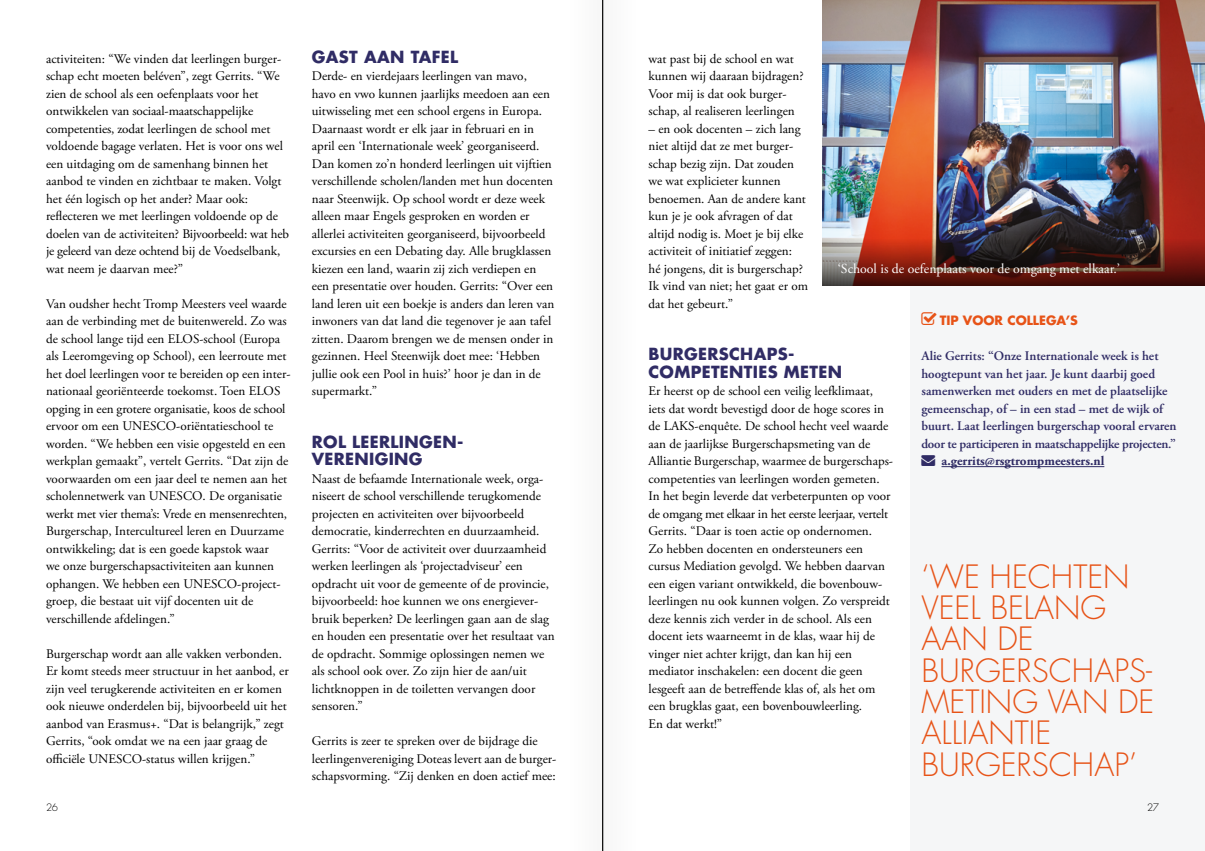
<style>
.page{position:relative;width:1205px;height:851px;background:#fff}
.page>*{position:absolute;margin:0;border:0;box-sizing:border-box;transform-origin:0 0}
.t1{font:300 31.25px/31.2px "Futura Std";color:#e75317}
.t2{font:700 16.25px/17.5px "Futura Std";letter-spacing:.02em;color:#302c65}
.t3{font:13.75px "Adobe Garamond Pro";color:#fff}
.t4{font:13.12px/17.5px "Adobe Garamond Pro";color:#000}
.t5{font:600 13.12px/17.5px "Adobe Garamond Pro";color:#302c65}
.t6{font:700 13.12px "Adobe Garamond Pro";color:#302c65}
.t7{font:700 12.5px "Futura Std";color:#e75317}
.t8{font:300 10px "Futura Std";color:#000}
</style>
<div class="page">
<div style="left:911px;top:53px;width:294px;height:797px;background:#f5f6f7"></div>
<img style="left:823px;top:0;width:382px;height:238px">
<hr style="left:941px;top:466px;width:163px;height:1px;background:#302c65">
<div style="left:567px;top:0;width:35px;height:850px;background:#fbfbfb"></div>
<div style="left:602px;top:0;width:36px;height:850px;background:#fafafa"></div>
<hr style="left:602px;top:0;width:1px;height:850px;background:#000">
<svg style="left:823px;top:238px;width:382px;height:47px;background:#5a2821"></svg>
<p class="t4" style="left:46px;top:50px;width:244px">activiteiten: “We vinden dat leerlingen burger&shy;schap echt moeten beléven”, zegt Gerrits. “We zien de school als een oefenplaats voor het ontwikkelen van sociaal-maatschappelijke competenties, zodat leerlingen de school met voldoende bagage verlaten. Het is voor ons wel een uitdaging om de samenhang binnen het aanbod te vinden en zichtbaar te maken. Volgt het één logisch op het ander? Maar ook: reflecteren we met leerlingen voldoende op de doelen van de activiteiten? Bijvoorbeeld: wat heb je geleerd van deze ochtend bij de Voedselbank, wat neem je daarvan mee?”</p>
<p class="t4" style="left:46px;top:295px;width:246px">Van oudsher hecht Tromp Meesters veel waarde aan de verbinding met de buitenwereld. Zo was de school lange tijd een ELOS-school (Europa als Leeromgeving op School), een leerroute met het doel leerlingen voor te bereiden op een inter&shy;nationaal georiënteerde toekomst. Toen ELOS opging in een grotere organisatie, koos de school ervoor om een UNESCO-oriëntatieschool te worden. “We hebben een visie opgesteld en een werkplan gemaakt”, vertelt Gerrits. “Dat zijn de voorwaarden om een jaar deel te nemen aan het scholennetwerk van UNESCO. De organisatie werkt met vier thema’s: Vrede en mensenrechten, Burgerschap, Intercultureel leren en Duurzame ontwikkeling; dat is een goede kapstok waar<br>we onze burgerschapsactiviteiten aan kunnen ophangen. We hebben een UNESCO-project&shy;groep, die bestaat uit vijf docenten uit de verschillende afdelingen.”</p>
<p class="t4" style="left:46px;top:645px;width:244px">Burgerschap wordt aan alle vakken verbonden.<br>Er komt steeds meer structuur in het aanbod, er zijn veel terugkerende activiteiten en er komen ook nieuwe onderdelen bij, bijvoorbeeld uit het aanbod van Erasmus+. “Dat is belangrijk,” zegt Gerrits, “ook omdat we na een jaar graag de officiële UNESCO-status willen krijgen.”</p>
<p class="t8" style="left:46px;top:801px;width:13px">26</p>
<p class="t2" style="left:312px;top:47px;width:148px">GAST AAN TAFEL</p>
<p class="t4" style="left:312px;top:68px;width:244px">Derde- en vierdejaars leerlingen van mavo,<br>havo en vwo kunnen jaarlijks meedoen aan een uitwisseling met een school ergens in Europa.<br>Daarnaast wordt er elk jaar in februari en in april een ‘Internationale week’ georganiseerd.<br>Dan komen zo’n honderd leerlingen uit vijftien verschillende scholen/landen met hun docenten naar Steenwijk. Op school wordt er deze week alleen maar Engels gesproken en worden er allerlei activiteiten georganiseerd, bijvoorbeeld excursies en een Debating day. Alle brugklassen kiezen een land, waarin zij zich verdiepen en een presentatie over houden. Gerrits: “Over een land leren uit een boekje is anders dan leren van inwoners van dat land die tegenover je aan tafel zitten. Daarom brengen we de mensen onder in gezinnen. Heel Steenwijk doet mee: ‘Hebben jullie ook een Pool in huis?’ hoor je dan in de supermarkt.”</p>
<p class="t2" style="left:312px;top:432px;width:153px">ROL LEERLINGEN-<br>VERENIGING</p>
<p class="t4" style="left:312px;top:470px;width:244px">Naast de befaamde Internationale week, orga&shy;niseert de school verschillende terugkomende projecten en activiteiten over bijvoorbeeld democratie, kinderrechten en duurzaamheid.<br>Gerrits: “Voor de activiteit over duurzaamheid werken leerlingen als ‘projectadviseur’ een opdracht uit voor de gemeente of de provincie, bijvoorbeeld: hoe kunnen we ons energiever&shy;bruik beperken? De leerlingen gaan aan de slag en houden een presentatie over het resultaat van de opdracht. Sommige oplossingen nemen we als school ook over. Zo zijn hier de aan/uit lichtknoppen in de toiletten vervangen door sensoren.”</p>
<p class="t4" style="left:312px;top:733px;width:246px">Gerrits is zeer te spreken over de bijdrage die leerlingenvereniging Doteas levert aan de burger&shy;schapsvorming. “Zij denken en doen actief mee:</p>
<p class="t4" style="left:648px;top:50px;width:157px">wat past bij de school en wat kunnen wij daaraan bijdragen?<br>Voor mij is dat ook burger&shy;schap, al realiseren leerlingen</p>
<p class="t4" style="left:648px;top:120px;width:161px">– en ook docenten – zich lang niet altijd dat ze met burger&shy;schap bezig zijn. Dat zouden we wat explicieter kunnen benoemen. Aan de andere kant kun je je ook afvragen of dat altijd nodig is. Moet je bij elke activiteit of initiatief zeggen:<br>hé jongens, dit is burgerschap?<br>Ik vind van niet; het gaat er om dat het gebeurt.”</p>
<p class="t2" style="left:648px;top:345px;width:195px">BURGERSCHAPS-<br>COMPETENTIES METEN</p>
<p class="t4" style="left:648px;top:383px;width:246px">Er heerst op de school een veilig leefklimaat, iets dat wordt bevestigd door de hoge scores in de LAKS-enquête. De school hecht veel waarde aan de jaarlijkse Burgerschapsmeting van de Alliantie Burgerschap, waarmee de burgerschaps&shy;competenties van leerlingen worden gemeten.<br>In het begin leverde dat verbeterpunten op voor de omgang met elkaar in het eerste leerjaar, vertelt Gerrits. “Daar is toen actie op ondernomen.<br>Zo hebben docenten en ondersteuners een cursus Mediation gevolgd. We hebben daarvan een eigen variant ontwikkeld, die bovenbouw&shy;leerlingen nu ook kunnen volgen. Zo verspreidt deze kennis zich verder in de school. Als een docent iets waarneemt in de klas, waar hij de vinger niet achter krijgt, dan kan hij een mediator inschakelen: een docent die geen lesgeeft aan de betreffende klas of, als het om een brugklas gaat, een bovenbouwleerling.<br>En dat werkt!”</p>
<p class="t3" style="left:838px;top:260px;width:284px">‘School is de oefenplaats voor de omgang met elkaar.’</p>
<p class="t7" style="left:939px;top:312px;width:140px">TIP VOOR COLLEGA’S</p>
<p class="t5" style="left:921px;top:347px;width:257px">Alie Gerrits: “Onze Internationale week is het hoogtepunt van het jaar. Je kunt daarbij goed samenwerken met ouders en met de plaatselijke gemeenschap, of – in een stad – met de wijk of buurt. Laat leerlingen burgerschap vooral ervaren door te participeren in maatschappelijke projecten.”</p>
<p class="t6" style="left:921px;top:453px;width:184px">→ a.gerrits@rsgtrompmeesters.nl</p>
<h1 class="t1" style="left:921px;top:561px;width:234px">‘WE HECHTEN<br>VEEL BELANG<br>AAN DE<br>BURGERSCHAPS-<br>METING VAN DE<br>ALLIANTIE<br>BURGERSCHAP’</h1>
<p class="t8" style="left:1147px;top:801px;width:13px">27</p>
</div>
